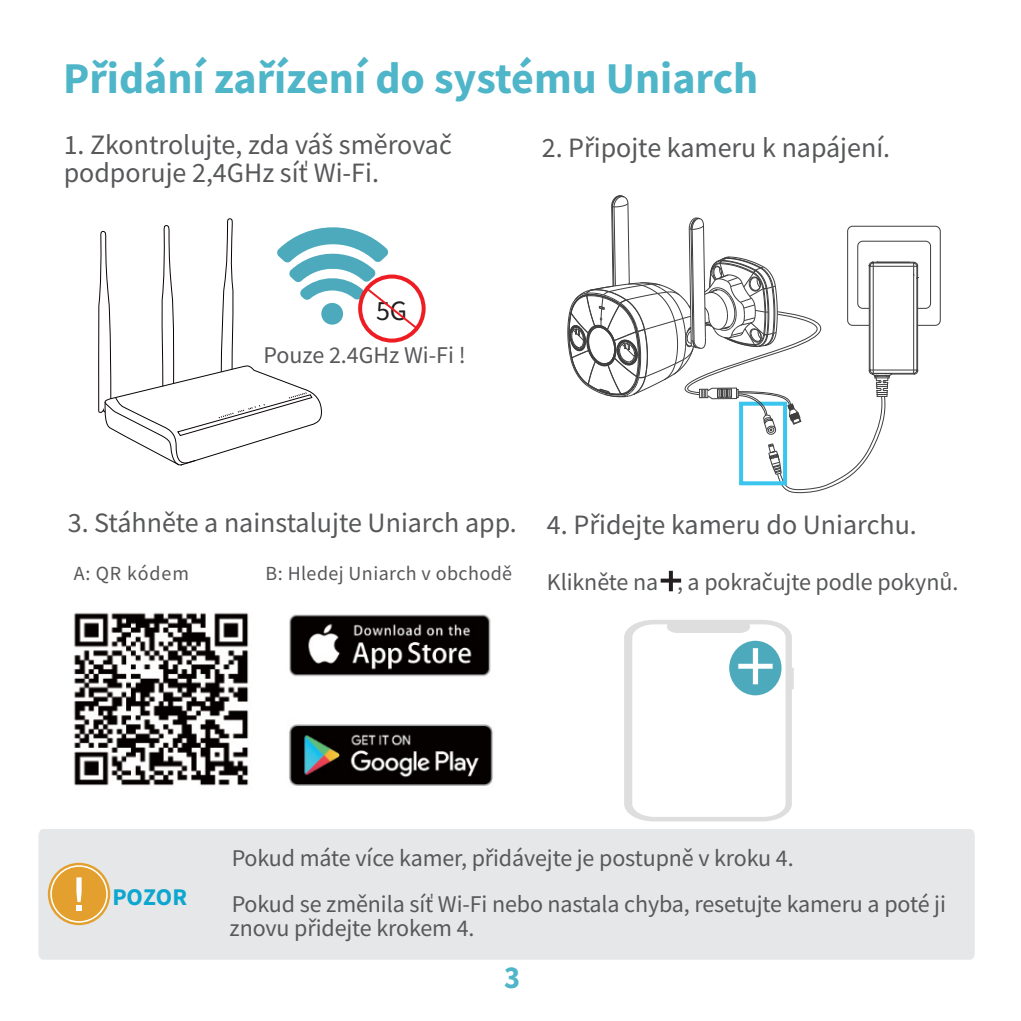
<style>
.page{position:relative;width:1021px;height:1021px;background:#fff}
.page>*{position:absolute;margin:0;border:0;box-sizing:border-box;transform-origin:0 0}
.t1{font:80px "Source Sans Pro";color:#fff}
.t2{font:700 44px "Source Sans Pro";color:#4fb5c8}
.t3{font:700 32px "Source Sans Pro";color:#4fb5c8;scale:.95 1}
.t4{font:28px/28px "Source Sans Pro";color:#57585a}
.t5{font:28px "Source Sans Pro";color:#231f20}
.t6{font:24px/46px "Source Sans Pro";letter-spacing:-.005em;color:#57585a}
.t7{font:700 24px "Source Sans Pro";color:#0ca6cf}
.t8{font:20px "Source Sans Pro";letter-spacing:.02em;color:#57585a}
</style>
<div class="page">
<svg style="left:669px;top:571px;width:4px;height:20px"></svg>
<svg style="left:660px;top:578px;width:21px;height:4px"></svg>
<svg style="left:624px;top:620px;width:169px;height:201px"></svg>
<img style="left:74px;top:612px;width:175px;height:174px">
<img style="left:289px;top:614px;width:202px;height:63px">
<img style="left:289px;top:724px;width:204px;height:62px">
<div style="left:729px;top:640px;width:52px;height:55px;background:#4daabc;border-radius:50%"></div>
<div style="left:358px;top:274px;width:67px;height:68px;border:4px solid #ee1d23;border-radius:50%"></div>
<svg style="left:98px;top:218px;width:321px;height:248px"></svg>
<div style="left:847px;top:226px;width:93px;height:100px;border:1px solid #3e3e3f;border-radius:5px"></div>
<div style="left:857px;top:241px;width:73px;height:68px;border:1px solid #3e3e3f;border-radius:5px"></div>
<hr style="left:891px;top:373px;width:23px;height:2px;background:#3e3e3f">
<hr style="left:873px;top:372px;width:40px;height:2px;background:#3e3e3f">
<hr style="left:870px;top:369px;width:46px;height:2px;background:#3e3e3f">
<svg style="left:914px;top:261px;width:4px;height:4px"></svg>
<svg style="left:912px;top:369px;width:6px;height:6px"></svg>
<hr style="left:870px;top:265px;width:46px;height:2px;background:#3e3e3f">
<hr style="left:873px;top:262px;width:40px;height:2px;background:#3e3e3f">
<hr style="left:872px;top:261px;width:42px;height:2px;background:#3e3e3f">
<div style="left:869px;top:303px;width:48px;height:23px;background:#fff"></div>
<hr style="left:916px;top:265px;width:2px;height:106px;background:#3e3e3f">
<hr style="left:913px;top:263px;width:1px;height:110px;background:#3e3e3f">
<div style="left:38px;top:829px;width:936px;height:130px;background:#e6e7e9"></div>
<svg style="left:48px;top:862px;width:62px;height:63px"></svg>
<svg style="left:50px;top:865px;width:58px;height:57px;background:#e6b45f"></svg>
<svg style="left:567px;top:195px;width:325px;height:298px"></svg>
<h2 class="t2" style="left:63px;top:60px;width:696px">Přidání zařízení do systému Uniarch</h2>
<p class="t4" style="left:64px;top:133px;width:389px">1. Zkontrolujte, zda váš směrovač podporuje 2,4GHz síť Wi-Fi.</p>
<p class="t4" style="left:541px;top:136px;width:350px">2. Připojte kameru k napájení.</p>
<p class="t5" style="left:376px;top:299px;width:33px">5G</p>
<p class="t6" style="left:263px;top:334px;width:204px">Pouze 2.4GHz Wi-Fi !</p>
<p class="t4" style="left:68px;top:511px;width:450px">3. Stáhněte a nainstalujte Uniarch app.</p>
<p class="t8" style="left:74px;top:565px;width:116px">A: QR kódem</p>
<p class="t8" style="left:266px;top:565px;width:248px">B: Hledej Uniarch v obchodě</p>
<p class="t4" style="left:547px;top:513px;width:371px">4. Přidejte kameru do Uniarchu.</p>
<p class="t6" style="left:547px;top:561px;width:413px">Klikněte na , a pokračujte podle pokynů.</p>
<h1 class="t1" style="left:735px;top:632px;width:41px">+</h1>
<p class="t7" style="left:112px;top:887px;width:76px">POZOR</p>
<p class="t6" style="left:232px;top:836px;width:715px">Pokud máte více kamer, přidávejte je postupně v kroku 4.<br>Pokud se změnila síť Wi-Fi nebo nastala chyba, resetujte kameru a poté ji</p>
<p class="t6" style="left:230px;top:906px;width:246px">znovu přidejte krokem 4.</p>
<h3 class="t3" style="left:504px;top:963px;width:18px">3</h3>
</div>
